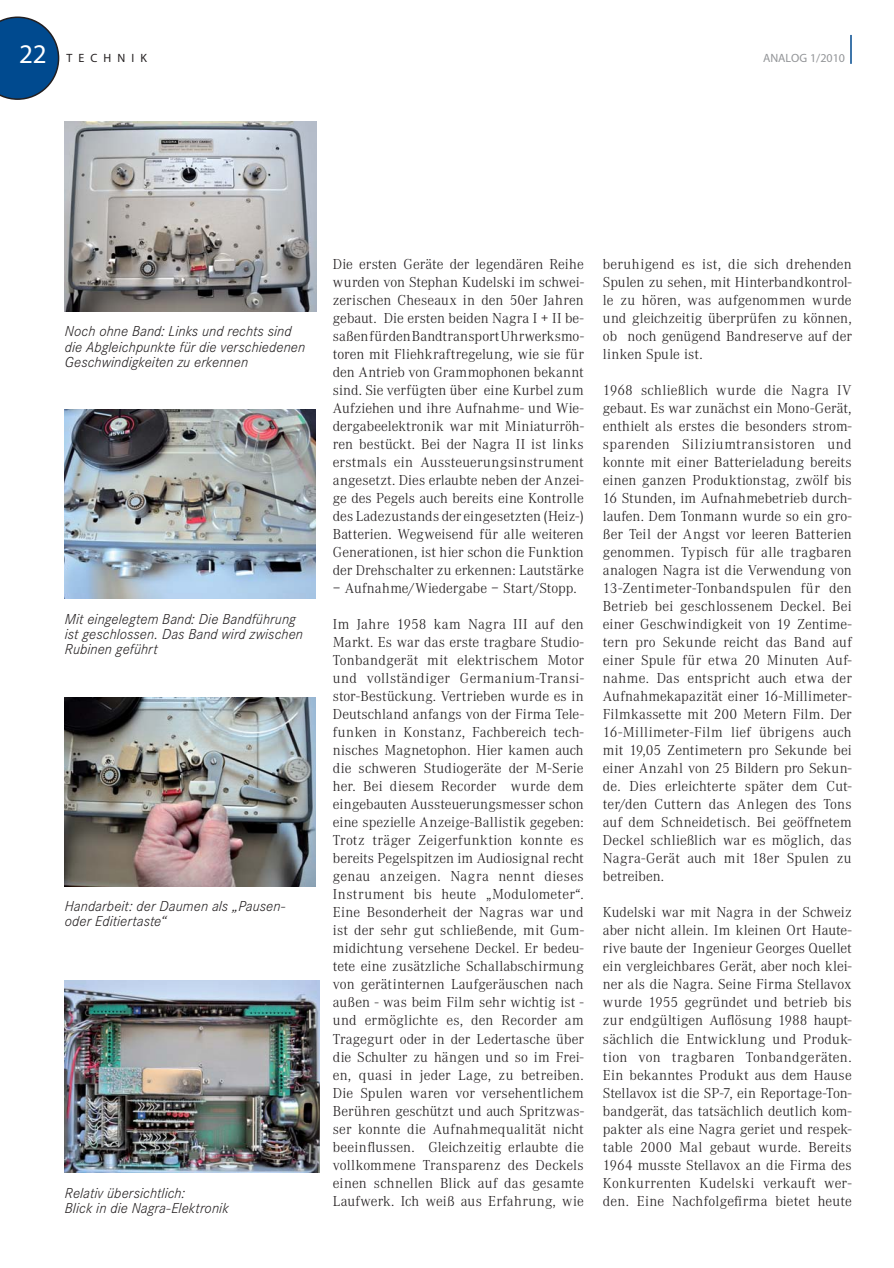
<style>
.page{position:relative;width:894px;height:1268px;background:#fff}
.page>*{position:absolute;margin:0;border:0;box-sizing:border-box;transform-origin:0 0}
.t1{font:27px "Myriad";color:#fff}
.t2{font:300 15px/18px "Corporate A";letter-spacing:.01em;color:#231f20;text-align:justify}
.t3{font:italic 300 15px/15px "Corporate S";letter-spacing:.005em;color:#231f20}
.t4{font:12px "Myriad";color:#939598}
.t5{font:12px "Myriad";letter-spacing:.51em;color:#231f20}
</style>
<div class="page">
<svg style="left:0;top:16px;width:59px;height:84px;background:#2b659b"></svg>
<svg style="left:850px;top:35px;width:1px;height:29px"></svg>
<img style="left:65px;top:121px;width:252px;height:190px">
<img style="left:65px;top:410px;width:251px;height:188px">
<img style="left:65px;top:697px;width:251px;height:189px">
<img style="left:65px;top:980px;width:254px;height:192px">
<h1 class="t1" style="left:19px;top:44px;width:29px">22</h1>
<p class="t5" style="left:66px;top:53px;width:82px">TECHNIK</p>
<p class="t4" style="left:763px;top:53px;width:83px">ANALOG 1/2010</p>
<p class="t3" style="left:65px;top:325px;width:242px">Noch ohne Band: Links und rechts sind die Abgleichpunkte für die verschiedenen<br>Geschwindigkeiten zu erkennen</p>
<p class="t3" style="left:65px;top:613px;width:240px">Mit eingelegtem Band: Die Bandführung ist geschlossen. Das Band wird zwischen<br>Rubinen geführt</p>
<p class="t3" style="left:65px;top:899px;width:222px">Handarbeit: der Daumen als „Pausen&shy;oder Editiertaste“</p>
<p class="t3" style="left:65px;top:1186px;width:165px">Relativ übersichtlich:<br>Blick in die Nagra-Elektronik</p>
<p class="t2" style="left:333px;top:256px;width:252px">Die ersten Geräte der legendären Reihe wurden von Stephan Kudelski im schwei&shy;zerischen Cheseaux in den 50er Jahren gebaut. Die ersten beiden Nagra I + II be&shy;saßen für den Bandtransport Uhrwerksmo&shy;toren mit Fliehkraftregelung, wie sie für den Antrieb von Grammophonen bekannt sind. Sie verfügten über eine Kurbel zum Aufziehen und ihre Aufnahme- und Wie&shy;dergabeelektronik war mit Miniaturröh&shy;ren bestückt. Bei der Nagra II ist links erstmals ein Aussteuerungsinstrument angesetzt. Dies erlaubte neben der Anzei&shy;ge des Pegels auch bereits eine Kontrolle des Ladezustands der eingesetzten (Heiz-)<br>Batterien. Wegweisend für alle weiteren Generationen, ist hier schon die Funktion der Drehschalter zu erkennen: Lautstärke</p>
<p class="t2" style="left:333px;top:580px;width:245px">– Aufnahme/Wiedergabe – Start/Stopp.</p>
<p class="t2" style="left:333px;top:616px;width:252px">Im Jahre 1958 kam Nagra III auf den Markt. Es war das erste tragbare Studio-Tonbandgerät mit elektrischem Motor und vollständiger Germanium-Transi&shy;stor-Bestückung. Vertrieben wurde es in Deutschland anfangs von der Firma Tele&shy;funken in Konstanz, Fachbereich tech&shy;nisches Magnetophon. Hier kamen auch die schweren Studiogeräte der M-Serie her. Bei diesem Recorder wurde dem eingebauten Aussteuerungsmesser schon eine spezielle Anzeige-Ballistik gegeben:<br>Trotz träger Zeigerfunktion konnte es bereits Pegelspitzen im Audiosignal recht genau anzeigen. Nagra nennt dieses Instrument bis heute „Modulometer“.<br>Eine Besonderheit der Nagras war und ist der sehr gut schließende, mit Gum&shy;midichtung versehene Deckel. Er bedeu&shy;tete eine zusätzliche Schallabschirmung von gerätinternen Laufgeräuschen nach außen - was beim Film sehr wichtig ist - und ermöglichte es, den Recorder am Tragegurt oder in der Ledertasche über die Schulter zu hängen und so im Frei&shy;en, quasi in jeder Lage, zu betreiben.<br>Die Spulen waren vor versehentlichem Berühren geschützt und auch Spritzwas&shy;ser konnte die Aufnahmequalität nicht beeinflussen. Gleichzeitig erlaubte die vollkommene Transparenz des Deckels einen schnellen Blick auf das gesamte Laufwerk. Ich weiß aus Erfahrung, wie</p>
<p class="t2" style="left:603px;top:256px;width:250px">beruhigend es ist, die sich drehenden Spulen zu sehen, mit Hinterbandkontrol&shy;le zu hören, was aufgenommen wurde und gleichzeitig überprüfen zu können, ob noch genügend Bandreserve auf der linken Spule ist.</p>
<p class="t2" style="left:603px;top:382px;width:250px">1968 schließlich wurde die Nagra IV gebaut. Es war zunächst ein Mono-Gerät, enthielt als erstes die besonders strom&shy;sparenden Siliziumtransistoren und konnte mit einer Batterieladung bereits einen ganzen Produktionstag, zwölf bis 16 Stunden, im Aufnahmebetrieb durch&shy;laufen. Dem Tonmann wurde so ein gro&shy;ßer Teil der Angst vor leeren Batterien genommen. Typisch für alle tragbaren analogen Nagra ist die Verwendung von 13-Zentimeter-Tonbandspulen für den Betrieb bei geschlossenem Deckel. Bei einer Geschwindigkeit von 19 Zentime&shy;tern pro Sekunde reicht das Band auf einer Spule für etwa 20 Minuten Auf&shy;nahme. Das entspricht auch etwa der Aufnahmekapazität einer 16-Millimeter-Filmkassette mit 200 Metern Film. Der 16-Millimeter-Film lief übrigens auch mit 19,05 Zentimetern pro Sekunde bei einer Anzahl von 25 Bildern pro Sekun&shy;de. Dies erleichterte später dem Cut&shy;ter/den Cuttern das Anlegen des Tons auf dem Schneidetisch. Bei geöffnetem Deckel schließlich war es möglich, das Nagra-Gerät auch mit 18er Spulen zu betreiben.</p>
<p class="t2" style="left:603px;top:904px;width:250px">Kudelski war mit Nagra in der Schweiz aber nicht allein. Im kleinen Ort Haute&shy;rive baute der Ingenieur Georges Quellet ein vergleichbares Gerät, aber noch klei&shy;ner als die Nagra. Seine Firma Stellavox wurde 1955 gegründet und betrieb bis zur endgültigen Auflösung 1988 haupt&shy;sächlich die Entwicklung und Produk&shy;tion von tragbaren Tonbandgeräten.<br>Ein bekanntes Produkt aus dem Hause Stellavox ist die SP-7, ein Reportage-Ton&shy;bandgerät, das tatsächlich deutlich kom&shy;pakter als eine Nagra geriet und respek&shy;table 2000 Mal gebaut wurde. Bereits 1964 musste Stellavox an die Firma des Konkurrenten Kudelski verkauft wer&shy;den. Eine Nachfolgefirma bietet heute</p>
</div>
